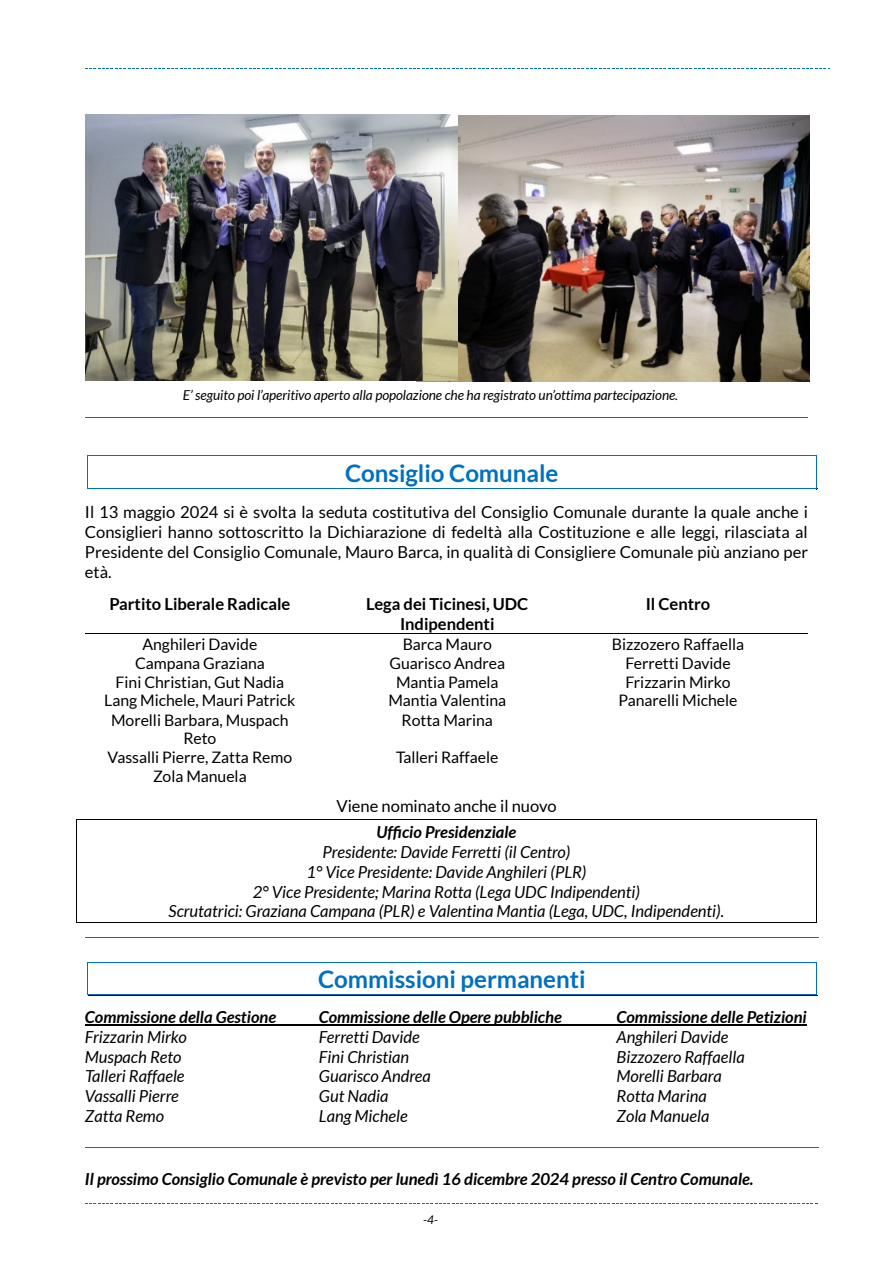
<style>
.page{position:relative;width:893px;height:1263px;background:#fff}
.page>*{position:absolute;margin:0;border:0;box-sizing:border-box;transform-origin:0 0}
.t1{font:700 24.15px "Lato";color:#0070c0}
.t2{font:italic 16.5px/19.8px "Lato";color:#000;text-align:center}
.t3{font:16.5px/19.8px "Lato";color:#000;text-align:justify}
.t4{font:italic 700 16.5px "Lato";color:#000}
.t5{font:700 16.5px/19.8px "Lato";color:#000;text-align:center}
.t6{font:15.9px/18.8px "Lato";letter-spacing:-.005em;color:#000;text-align:center}
.t7{font:italic 13.65px "Lato";letter-spacing:-.005em;color:#000}
.t8{font:italic 11.85px "Lato";color:#000}
</style>
<div class="page">
<svg style="left:85px;top:68px;width:744px;height:1px"></svg>
<hr style="left:85px;top:417px;width:723px;height:1px;background:#0070c0">
<hr style="left:88px;top:455px;width:728px;height:1px;background:#0070c0">
<hr style="left:88px;top:489px;width:728px;height:1px;background:#000">
<hr style="left:88px;top:488px;width:728px;height:1px;background:#0070c0">
<hr style="left:87px;top:456px;width:1px;height:32px;background:#0070c0">
<hr style="left:816px;top:456px;width:1px;height:32px;background:#0070c0">
<hr style="left:85px;top:633px;width:261px;height:1px;background:#000">
<hr style="left:347px;top:633px;width:233px;height:1px;background:#000">
<hr style="left:580px;top:633px;width:228px;height:1px;background:#000">
<hr style="left:77px;top:819px;width:739px;height:1px;background:#000">
<hr style="left:77px;top:922px;width:739px;height:1px;background:#000">
<svg style="left:76px;top:819px;width:1px;height:104px"></svg>
<svg style="left:816px;top:819px;width:1px;height:104px"></svg>
<hr style="left:85px;top:937px;width:734px;height:1px;background:#0070c0">
<hr style="left:88px;top:962px;width:728px;height:1px;background:#0070c0">
<hr style="left:88px;top:995px;width:728px;height:1px;background:#000">
<hr style="left:88px;top:994px;width:728px;height:1px;background:#0070c0">
<hr style="left:87px;top:962px;width:1px;height:32px;background:#0070c0">
<hr style="left:816px;top:962px;width:1px;height:32px;background:#0070c0">
<hr style="left:85px;top:1024px;width:722px;height:1px;background:#000">
<hr style="left:85px;top:1147px;width:734px;height:1px;background:#0070c0">
<svg style="left:85px;top:1203px;width:732px;height:1px"></svg>
<img style="left:416px;top:116px;width:393px;height:266px">
<img style="left:85px;top:115px;width:372px;height:265px">
<p class="t7" style="left:183px;top:387px;width:497px">E’ seguito poi l’aperitivo aperto alla popolazione che ha registrato un’ottima partecipazione.</p>
<h1 class="t1" style="left:345px;top:459px;width:215px">Consiglio Comunale</h1>
<p class="t3" style="left:85px;top:502px;width:724px">Il 13 maggio 2024 si è svolta la seduta costitutiva del Consiglio Comunale durante la quale anche i Consiglieri hanno sottoscritto la Dichiarazione di fedeltà alla Costituzione e alle leggi, rilasciata al Presidente del Consiglio Comunale, Mauro Barca, in qualità di Consigliere Comunale più anziano per età.</p>
<p class="t5" style="left:109px;top:594px;width:183px">Partito Liberale Radicale</p>
<p class="t5" style="left:366px;top:594px;width:164px">Lega dei Ticinesi, UDC<br>Indipendenti</p>
<p class="t5" style="left:646px;top:594px;width:66px">Il Centro</p>
<p class="t6" style="left:143px;top:635px;width:116px">Anghileri Davide</p>
<p class="t6" style="left:403px;top:635px;width:91px">Barca Mauro</p>
<p class="t6" style="left:612px;top:635px;width:134px">Bizzozero Raffaella</p>
<p class="t6" style="left:135px;top:653px;width:131px">Campana Graziana</p>
<p class="t6" style="left:389px;top:653px;width:117px">Guarisco Andrea</p>
<p class="t6" style="left:625px;top:653px;width:107px">Ferretti Davide</p>
<p class="t6" style="left:116px;top:672px;width:170px">Fini Christian, Gut Nadia</p>
<p class="t6" style="left:396px;top:672px;width:104px">Mantia Pamela</p>
<p class="t6" style="left:625px;top:672px;width:107px">Frizzarin Mirko</p>
<p class="t6" style="left:104px;top:691px;width:193px">Lang Michele, Mauri Patrick</p>
<p class="t6" style="left:388px;top:691px;width:119px">Mantia Valentina</p>
<p class="t6" style="left:618px;top:691px;width:120px">Panarelli Michele</p>
<p class="t6" style="left:111px;top:710px;width:179px">Morelli Barbara, Muspach<br>Reto</p>
<p class="t6" style="left:402px;top:710px;width:93px">Rotta Marina</p>
<p class="t6" style="left:108px;top:748px;width:186px">Vassalli Pierre, Zatta Remo</p>
<p class="t6" style="left:396px;top:748px;width:104px">Talleri Raffaele</p>
<p class="t6" style="left:153px;top:767px;width:95px">Zola Manuela</p>
<p class="t3" style="left:336px;top:796px;width:222px">Viene nominato anche il nuovo</p>
<p class="t4" style="left:377px;top:822px;width:141px">Ufficio Presidenziale</p>
<p class="t2" style="left:169px;top:842px;width:557px">Presidente: Davide Ferretti (il Centro)<br>1° Vice Presidente: Davide Anghileri (PLR)<br>2° Vice Presidente; Marina Rotta (Lega UDC Indipendenti)<br>Scrutatrici: Graziana Campana (PLR) e Valentina Mantia (Lega, UDC, Indipendenti).</p>
<h1 class="t1" style="left:318px;top:965px;width:269px">Commissioni permanenti</h1>
<p class="t4" style="left:85px;top:1007px;width:193px">Commissione della Gestione</p>
<p class="t4" style="left:319px;top:1007px;width:245px">Commissione delle Opere pubbliche</p>
<p class="t4" style="left:617px;top:1007px;width:192px">Commissione delle Petizioni</p>
<p class="t2" style="left:85px;top:1027px;width:103px">Frizzarin Mirko</p>
<p class="t2" style="left:319px;top:1027px;width:102px">Ferretti Davide</p>
<p class="t2" style="left:617px;top:1027px;width:113px">Anghileri Davide</p>
<p class="t2" style="left:85px;top:1047px;width:98px">Muspach Reto</p>
<p class="t2" style="left:319px;top:1047px;width:92px">Fini Christian</p>
<p class="t2" style="left:617px;top:1047px;width:130px">Bizzozero Raffaella</p>
<p class="t2" style="left:85px;top:1067px;width:101px">Talleri Raffaele</p>
<p class="t2" style="left:319px;top:1067px;width:113px">Guarisco Andrea</p>
<p class="t2" style="left:617px;top:1067px;width:107px">Morelli Barbara</p>
<p class="t2" style="left:85px;top:1087px;width:95px">Vassalli Pierre</p>
<p class="t2" style="left:319px;top:1087px;width:71px">Gut Nadia</p>
<p class="t2" style="left:617px;top:1087px;width:92px">Rotta Marina</p>
<p class="t2" style="left:85px;top:1106px;width:81px">Zatta Remo</p>
<p class="t2" style="left:319px;top:1106px;width:90px">Lang Michele</p>
<p class="t2" style="left:617px;top:1106px;width:94px">Zola Manuela</p>
<p class="t4" style="left:85px;top:1169px;width:670px">Il prossimo Consiglio Comunale è previsto per lunedì 16 dicembre 2024 presso il Centro Comunale.</p>
<p class="t8" style="left:423px;top:1213px;width:16px">-4-</p>
</div>
